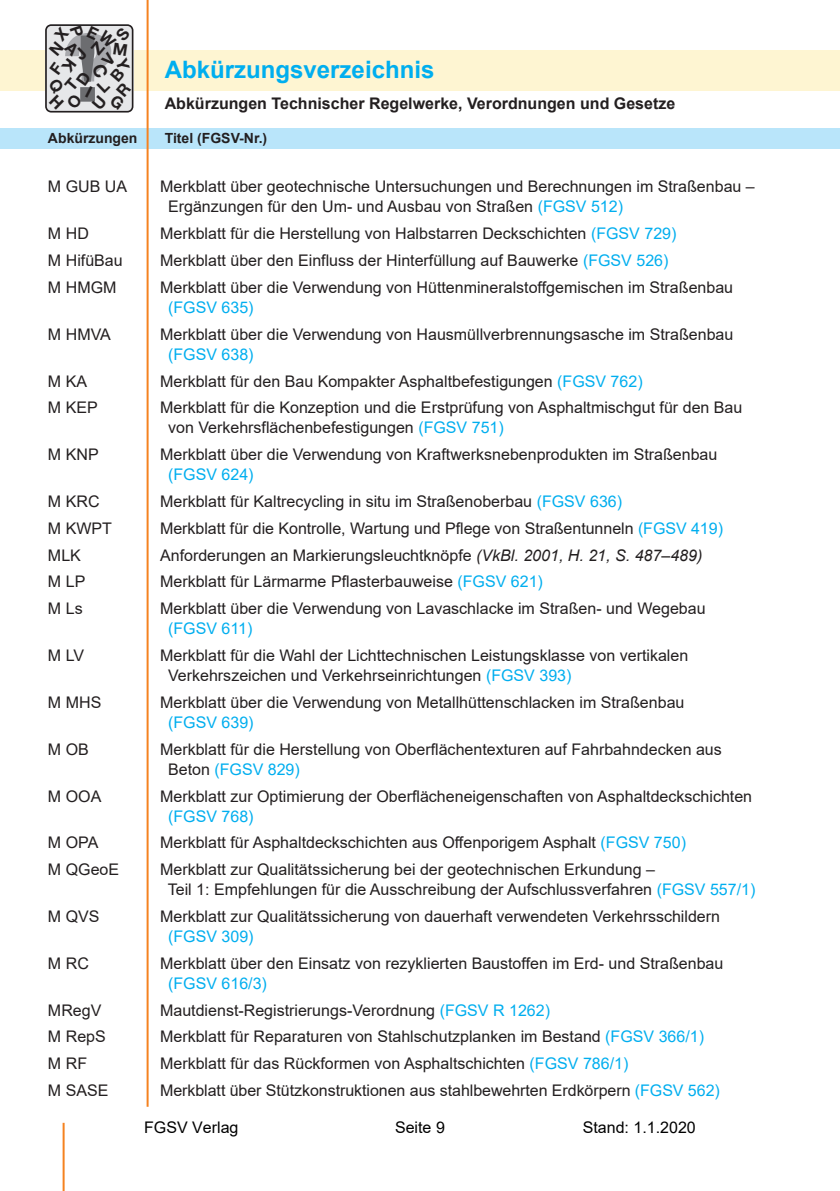
<style>
.page{position:relative;width:840px;height:1191px;background:#fff}
.page>*{position:absolute;margin:0;border:0;box-sizing:border-box;transform-origin:0 0}
.t1{font:700 93.8px "Helvetica Neue";color:#a8a9ad}
.t2{font:700 24px "Arial";color:#00aeef}
.Text_Tabulator_D{font:16px/20px "Arial";color:#231f20}
.t3{font:700 16px "Arial";color:#231f20}
.t4{font:16px "Arial";color:#000}
.t5{font:700 14px "Arial";color:#231f20}
.s1{font-size:92.4px;color:#6c6d70}
.s2{color:#00aeef}
.s3{font-style:italic}
</style>
<div class="page">
<div style="left:0;top:50px;width:839px;height:40px;background:#fef5d2"></div>
<div style="left:0;top:128px;width:839px;height:20px;background:#b9e5fa"></div>
<hr style="left:63px;top:1122px;width:2px;height:69px;background:#f58220">
<hr style="left:146px;top:0;width:2px;height:1106px;background:#f58220">
<svg style="left:45px;top:24px;width:88px;height:88px;background:#d9dadc"></svg>
<h1 class="t1" style="left:62px;top:10px;width:54px">?<span class="s1">!</span></h1>
<p class="t5" style="left:48px;top:129px;width:91px">Abkürzungen</p>
<h2 class="t2" style="left:165px;top:53px;width:271px">Abkürzungsverzeichnis</h2>
<p class="t3" style="left:165px;top:92px;width:512px">Abkürzungen Technischer Regelwerke, Verordnungen und Gesetze</p>
<p class="t5" style="left:165px;top:128px;width:104px">Titel (FGSV-Nr.)</p>
<p class="Text_Tabulator_D" style="left:48px;top:177px;width:81px">M GUB UA</p>
<p class="Text_Tabulator_D" style="left:168px;top:177px;width:588px;text-indent:-8px">Merkblatt über geotechnische Untersuchungen und Berechnungen im Straßenbau –<br>Ergänzungen für den Um- und Ausbau von Straßen <span class="s2">(FGSV 512)</span></p>
<p class="Text_Tabulator_D" style="left:48px;top:223px;width:42px">M HD</p>
<p class="Text_Tabulator_D" style="left:160px;top:223px;width:517px">Merkblatt für die Herstellung von Halbstarren Deckschichten <span class="s2">(FGSV 729)</span></p>
<p class="Text_Tabulator_D" style="left:48px;top:250px;width:76px">M HifüBau</p>
<p class="Text_Tabulator_D" style="left:160px;top:250px;width:509px">Merkblatt über den Einfluss der Hinterfüllung auf Bauwerke <span class="s2">(FGSV 526)</span></p>
<p class="Text_Tabulator_D" style="left:48px;top:277px;width:70px">M HMGM</p>
<p class="Text_Tabulator_D" style="left:168px;top:277px;width:566px;text-indent:-8px">Merkblatt über die Verwendung von Hüttenmineralstoffgemischen im Straßenbau <span class="s2">(FGSV 635)</span></p>
<p class="Text_Tabulator_D" style="left:48px;top:324px;width:64px">M HMVA</p>
<p class="Text_Tabulator_D" style="left:168px;top:324px;width:566px;text-indent:-8px">Merkblatt über die Verwendung von Hausmüllverbrennungsasche im Straßenbau <span class="s2">(FGSV 638)</span></p>
<p class="Text_Tabulator_D" style="left:48px;top:371px;width:41px">M KA</p>
<p class="Text_Tabulator_D" style="left:160px;top:371px;width:484px">Merkblatt für den Bau Kompakter Asphaltbefestigungen <span class="s2">(FGSV 762)</span></p>
<p class="Text_Tabulator_D" style="left:48px;top:397px;width:51px">M KEP</p>
<p class="Text_Tabulator_D" style="left:168px;top:397px;width:575px;text-indent:-8px">Merkblatt für die Konzeption und die Erstprüfung von Asphaltmischgut für den Bau von Verkehrsflächenbefestigungen <span class="s2">(FGSV 751)</span></p>
<p class="Text_Tabulator_D" style="left:48px;top:444px;width:52px">M KNP</p>
<p class="Text_Tabulator_D" style="left:168px;top:444px;width:550px;text-indent:-8px">Merkblatt über die Verwendung von Kraftwerksnebenprodukten im Straßenbau <span class="s2">(FGSV 624)</span></p>
<p class="Text_Tabulator_D" style="left:48px;top:491px;width:53px">M KRC</p>
<p class="Text_Tabulator_D" style="left:160px;top:491px;width:463px">Merkblatt für Kaltrecycling in situ im Straßenoberbau <span class="s2">(FGSV 636)</span></p>
<p class="Text_Tabulator_D" style="left:48px;top:518px;width:65px">M KWPT</p>
<p class="Text_Tabulator_D" style="left:160px;top:518px;width:564px">Merkblatt für die Kontrolle, Wartung und Pflege von Straßentunneln <span class="s2">(FGSV 419)</span></p>
<p class="Text_Tabulator_D" style="left:48px;top:545px;width:34px">MLK</p>
<p class="Text_Tabulator_D" style="left:160px;top:545px;width:543px">Anforderungen an Markierungsleuchtknöpfe <span class="s3">(VkBl. 2001, H. 21, S. 487–489)</span></p>
<p class="Text_Tabulator_D" style="left:48px;top:571px;width:39px">M LP</p>
<p class="Text_Tabulator_D" style="left:160px;top:571px;width:384px">Merkblatt für Lärmarme Pflasterbauweise <span class="s2">(FGSV 621)</span></p>
<p class="Text_Tabulator_D" style="left:48px;top:598px;width:36px">M Ls</p>
<p class="Text_Tabulator_D" style="left:168px;top:598px;width:538px;text-indent:-8px">Merkblatt über die Verwendung von Lavaschlacke im Straßen- und Wegebau <span class="s2">(FGSV 611)</span></p>
<p class="Text_Tabulator_D" style="left:48px;top:645px;width:38px">M LV</p>
<p class="Text_Tabulator_D" style="left:168px;top:645px;width:521px;text-indent:-8px">Merkblatt für die Wahl der Lichttechnischen Leistungsklasse von vertikalen<br>Verkehrszeichen und Verkehrseinrichtungen <span class="s2">(FGSV 393)</span></p>
<p class="Text_Tabulator_D" style="left:48px;top:692px;width:55px">M MHS</p>
<p class="Text_Tabulator_D" style="left:168px;top:692px;width:517px;text-indent:-8px">Merkblatt über die Verwendung von Metallhüttenschlacken im Straßenbau <span class="s2">(FGSV 639)</span></p>
<p class="Text_Tabulator_D" style="left:48px;top:739px;width:42px">M OB</p>
<p class="Text_Tabulator_D" style="left:168px;top:739px;width:555px;text-indent:-8px">Merkblatt für die Herstellung von Oberflächentexturen auf Fahrbahndecken aus<br>Beton <span class="s2">(FGSV 829)</span></p>
<p class="Text_Tabulator_D" style="left:48px;top:786px;width:55px">M OOA</p>
<p class="Text_Tabulator_D" style="left:168px;top:786px;width:585px;text-indent:-8px">Merkblatt zur Optimierung der Oberflächeneigenschaften von Asphaltdeckschichten <span class="s2">(FGSV 768)</span></p>
<p class="Text_Tabulator_D" style="left:48px;top:832px;width:52px">M OPA</p>
<p class="Text_Tabulator_D" style="left:160px;top:832px;width:527px">Merkblatt für Asphaltdeckschichten aus Offenporigem Asphalt <span class="s2">(FGSV 750)</span></p>
<p class="Text_Tabulator_D" style="left:48px;top:859px;width:73px">M QGeoE</p>
<p class="Text_Tabulator_D" style="left:168px;top:859px;width:588px;text-indent:-8px">Merkblatt zur Qualitätssicherung bei der geotechnischen Erkundung –<br>Teil 1: Empfehlungen für die Ausschreibung der Aufschlussverfahren <span class="s2">(FGSV 557/1)</span></p>
<p class="Text_Tabulator_D" style="left:48px;top:906px;width:53px">M QVS</p>
<p class="Text_Tabulator_D" style="left:168px;top:906px;width:553px;text-indent:-8px">Merkblatt zur Qualitätssicherung von dauerhaft verwendeten Verkehrsschildern <span class="s2">(FGSV 309)</span></p>
<p class="Text_Tabulator_D" style="left:48px;top:953px;width:42px">M RC</p>
<p class="Text_Tabulator_D" style="left:168px;top:953px;width:556px;text-indent:-8px">Merkblatt über den Einsatz von rezyklierten Baustoffen im Erd- und Straßenbau <span class="s2">(FGSV 616/3)</span></p>
<p class="Text_Tabulator_D" style="left:48px;top:1000px;width:55px">MRegV</p>
<p class="Text_Tabulator_D" style="left:160px;top:1000px;width:391px">Mautdienst-Registrierungs-Verordnung <span class="s2">(FGSV R 1262)</span></p>
<p class="Text_Tabulator_D" style="left:48px;top:1026px;width:59px">M RepS</p>
<p class="Text_Tabulator_D" style="left:160px;top:1026px;width:545px">Merkblatt für Reparaturen von Stahlschutzplanken im Bestand <span class="s2">(FGSV 366/1)</span></p>
<p class="Text_Tabulator_D" style="left:48px;top:1053px;width:41px">M RF</p>
<p class="Text_Tabulator_D" style="left:160px;top:1053px;width:469px">Merkblatt für das Rückformen von Asphaltschichten <span class="s2">(FGSV 786/1)</span></p>
<p class="Text_Tabulator_D" style="left:48px;top:1080px;width:62px">M SASE</p>
<p class="Text_Tabulator_D" style="left:160px;top:1080px;width:561px">Merkblatt über Stützkonstruktionen aus stahlbewehrten Erdkörpern <span class="s2">(FGSV 562)</span></p>
<p class="t4" style="left:144px;top:1116px;width:96px">FGSV Verlag</p>
<p class="t4" style="left:395px;top:1116px;width:51px">Seite 9</p>
<p class="t4" style="left:582px;top:1116px;width:114px">Stand: 1.1.2020</p>
</div>
